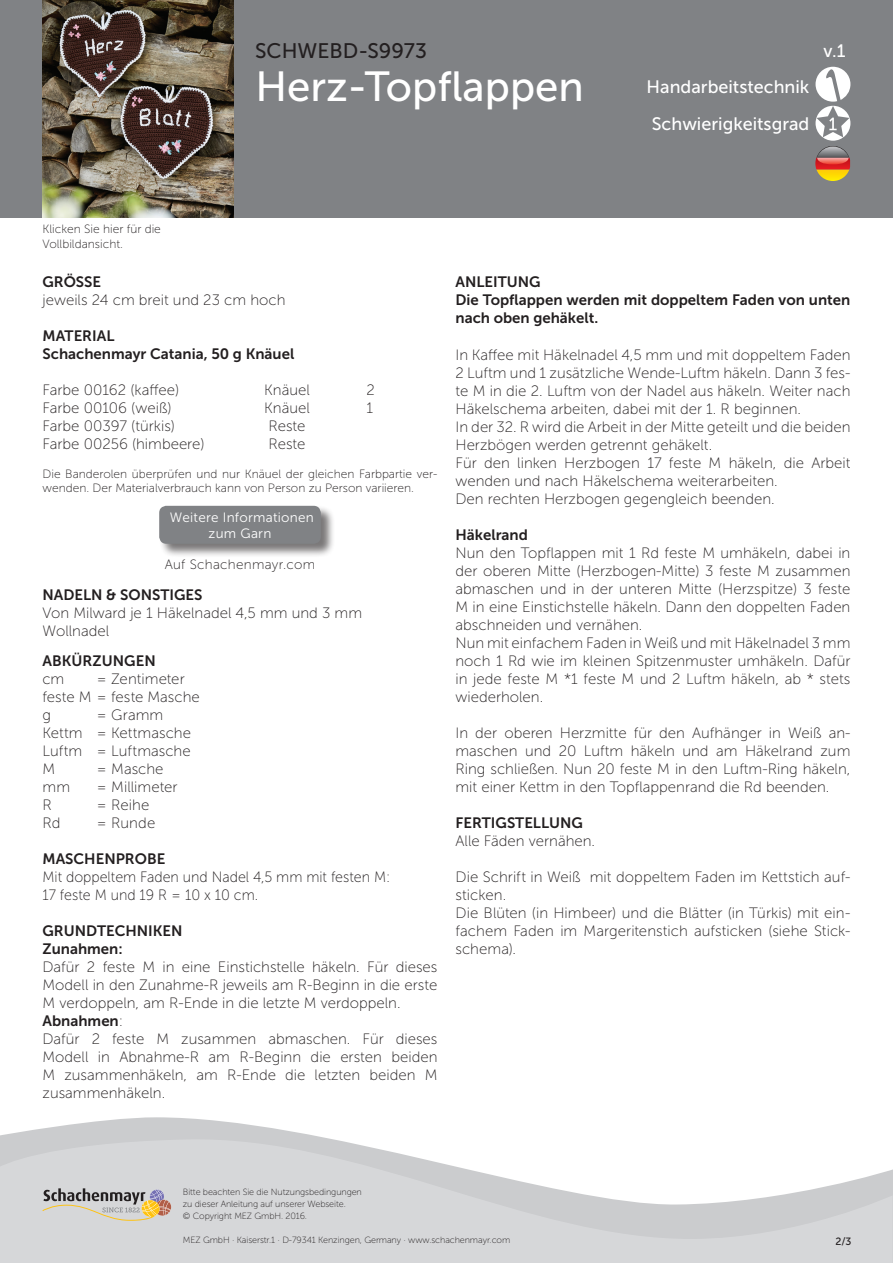
<style>
.page{position:relative;width:893px;height:1263px;background:#fff}
.page>*{position:absolute;margin:0;border:0;box-sizing:border-box;transform-origin:0 0}
.t1{font:42px "Museo Sans 500";color:#fff}
.t2{font:21px "Museo Sans 500";color:#231f20}
.t3{font:18px/37.7px "Museo Sans 500";color:#fff}
.t4{font:15px/18px "Museo Sans 100";color:#231f20}
.t5{font:15px/18px "Museo Sans 700";color:#231f20}
.t6{font:15px/18px "Museo Sans 100";color:#231f20;scale:.95 1}
.t7{font:13.5px/16.2px "Museo Sans 300";letter-spacing:.02em;color:#fff;text-align:center}
.t8{font:13.5px "Museo Sans 100";letter-spacing:.02em;color:#231f20}
.t9{font:12px/14.4px "Museo Sans 100";color:#231f20}
.t10{font:10.5px "Museo Sans 500";color:#231f20}
.t11{font:9px/12px "Museo Sans 100";letter-spacing:-.01em;color:#231f20}
.s1{font-family:"Museo Sans 100"}
</style>
<div class="page">
<svg style="left:0;top:1117px;width:325px;height:21px;fill:#cbccce"></svg>
<svg style="left:0;top:1138px;width:893px;height:125px;fill:#d6d7d9"></svg>
<svg style="left:42px;top:1188px;width:130px;height:33px;background:#beb7ad"></svg>
<div style="left:0;top:0;width:893px;height:218px;background:#808285"></div>
<img style="left:43px;top:0;width:191px;height:218px">
<div style="left:159px;top:506px;width:176px;height:52px;background:#231f20;opacity:.6"></div>
<div style="left:159px;top:506px;width:162px;height:38px;background:#808285;border-radius:7px"></div>
<svg style="left:815px;top:66px;width:35px;height:115px"></svg>
<p class="t9" style="left:43px;top:222px;width:120px;line-height:15px">Klicken Sie hier für die<br>Vollbildansicht.</p>
<h2 class="t2" style="left:255px;top:40px;width:173px">SCHWEBD-S9973</h2>
<p class="t3" style="left:823px;top:32px;width:24px">v.1</p>
<p class="t3" style="left:647px;top:68px;width:164px">Handarbeitstechnik<br>Schwierigkeitsgrad</p>
<h1 class="t1" style="left:255px;top:64px;width:330px">Herz-Topflappen</h1>
<p class="t5" style="left:43px;top:272px;width:60px">GRÖSSE</p>
<p class="t4" style="left:43px;top:291px;width:244px">jeweils 24 cm breit und 23 cm hoch</p>
<p class="t5" style="left:43px;top:326px;width:253px">MATERIAL<br>Schachenmayr Catania, 50 g Knäuel</p>
<p class="t4" style="left:43px;top:381px;width:138px">Farbe 00162 (kaffee)</p>
<p class="t4" style="left:264px;top:381px;width:47px">Knäuel</p>
<p class="t4" style="left:367px;top:381px;width:10px">2</p>
<p class="t4" style="left:43px;top:399px;width:131px">Farbe 00106 (weiß)</p>
<p class="t4" style="left:264px;top:399px;width:47px">Knäuel</p>
<p class="t4" style="left:367px;top:399px;width:8px">1</p>
<p class="t4" style="left:43px;top:417px;width:134px">Farbe 00397 (türkis)</p>
<p class="t4" style="left:268px;top:417px;width:39px">Reste</p>
<p class="t4" style="left:43px;top:435px;width:164px">Farbe 00256 (himbeere)</p>
<p class="t4" style="left:268px;top:435px;width:39px">Reste</p>
<p class="t9" style="left:43px;top:466px;width:396px">Die Banderolen überprüfen und nur Knäuel der gleichen Farbpartie ver&shy;wenden. Der Materialverbrauch kann von Person zu Person variieren.</p>
<p class="t7" style="left:170px;top:509px;width:146px">Weitere Informationen zum Garn</p>
<p class="t8" style="left:165px;top:557px;width:152px">Auf Schachenmayr.com</p>
<p class="t5" style="left:43px;top:586px;width:162px">NADELN &amp; SONSTIGES</p>
<p class="t4" style="left:43px;top:604px;width:321px">Von Milward je 1 Häkelnadel 4,5 mm und 3 mm<br>Wollnadel</p>
<p class="t5" style="left:43px;top:652px;width:115px">ABKÜRZUNGEN</p>
<p class="t4" style="left:43px;top:670px;width:23px">cm</p>
<p class="t4" style="left:43px;top:670px;width:159px;text-indent:54px">= Zentimeter feste M = feste Masche g</p>
<p class="t4" style="left:43px;top:706px;width:150px;text-indent:54px">= Gramm<br>Kettm = Kettmasche<br>Luftm = Luftmasche<br>M</p>
<p class="t4" style="left:97px;top:760px;width:69px">= Masche</p>
<p class="t4" style="left:43px;top:778px;width:29px">mm</p>
<p class="t4" style="left:97px;top:778px;width:83px">= Millimeter</p>
<p class="t4" style="left:43px;top:796px;width:11px">R</p>
<p class="t4" style="left:97px;top:796px;width:54px">= Reihe</p>
<p class="t4" style="left:43px;top:814px;width:19px">Rd</p>
<p class="t4" style="left:97px;top:814px;width:60px">= Runde</p>
<p class="t5" style="left:43px;top:850px;width:124px">MASCHENPROBE</p>
<p class="t6" style="left:43px;top:868px;width:367px">Mit doppeltem Faden und Nadel 4,5 mm mit festen M:<br>17 feste M und 19 R = 10 x 10 cm.</p>
<p class="t5" style="left:43px;top:922px;width:142px">GRUNDTECHNIKEN<br>Zunahmen:</p>
<p class="t4" style="left:43px;top:958px;width:396px;text-align:justify">Dafür 2 feste M in eine Einstichstelle häkeln. Für dieses Modell in den Zunahme-R jeweils am R-Beginn in die erste M verdoppeln, am R-Ende in die letzte M verdoppeln.</p>
<p class="t5" style="left:43px;top:1012px;width:82px">Abnahmen<span class="s1">:</span></p>
<p class="t4" style="left:43px;top:1030px;width:396px;text-align:justify">Dafür 2 feste M zusammen abmaschen. Für dieses Modell in Abnahme-R am R-Beginn die ersten beiden M zusammenhäkeln, am R-Ende die letzten beiden M zusammenhäkeln.</p>
<p class="t5" style="left:455px;top:272px;width:396px">ANLEITUNG<br>Die Topflappen werden mit doppeltem Faden von unten nach oben gehäkelt.</p>
<p class="t4" style="left:455px;top:346px;width:396px">In Kaffee mit Häkelnadel 4,5 mm und mit doppeltem Faden 2 Luftm und 1 zusätzliche Wende-Luftm häkeln. Dann 3 fes&shy;te M in die 2. Luftm von der Nadel aus häkeln. Weiter nach Häkelschema arbeiten, dabei mit der 1. R beginnen.<br>In der 32. R wird die Arbeit in der Mitte geteilt und die beiden Herzbögen werden getrennt gehäkelt.<br>Für den linken Herzbogen 17 feste M häkeln, die Arbeit wenden und nach Häkelschema weiterarbeiten.<br>Den rechten Herzbogen gegengleich beenden.</p>
<p class="t5" style="left:455px;top:526px;width:74px">Häkelrand</p>
<p class="t4" style="left:455px;top:544px;width:396px">Nun den Topflappen mit 1 Rd feste M umhäkeln, dabei in der oberen Mitte (Herzbogen-Mitte) 3 feste M zusammen abmaschen und in der unteren Mitte (Herzspitze) 3 feste M in eine Einstichstelle häkeln. Dann den doppelten Faden abschneiden und vernähen.<br>Nun mit einfachem Faden in Weiß und mit Häkelnadel 3 mm noch 1 Rd wie im kleinen Spitzenmuster umhäkeln. Dafür in jede feste M *1 feste M und 2 Luftm häkeln, ab * stets wiederholen.</p>
<p class="t4" style="left:455px;top:724px;width:396px;text-align:justify">In der oberen Herzmitte für den Aufhänger in Weiß an&shy;maschen und 20 Luftm häkeln und am Häkelrand zum Ring schließen. Nun 20 feste M in den Luftm-Ring häkeln, mit einer Kettm in den Topflappenrand die Rd beenden.</p>
<p class="t5" style="left:455px;top:814px;width:129px">FERTIGSTELLUNG</p>
<p class="t4" style="left:455px;top:832px;width:141px">Alle Fäden vernähen.</p>
<p class="t4" style="left:455px;top:868px;width:396px">Die Schrift in Weiß mit doppeltem Faden im Kettstich auf&shy;sticken.<br>Die Blüten (in Himbeer) und die Blätter (in Türkis) mit ein&shy;fachem Faden im Margeritenstich aufsticken (siehe Stick&shy;schema).</p>
<p class="t11" style="left:183px;top:1186px;width:181px">Bitte beachten Sie die Nutzungsbedingungen zu dieser Anleitung auf unserer Webseite.<br>© Copyright MEZ GmbH. 2016.</p>
<p class="t11" style="left:183px;top:1234px;width:329px">MEZ GmbH · Kaiserstr.1 · D-79341 Kenzingen, Germany · www.schachenmayr.com</p>
<p class="t10" style="left:835px;top:1235px;width:18px">2/3</p>
</div>
